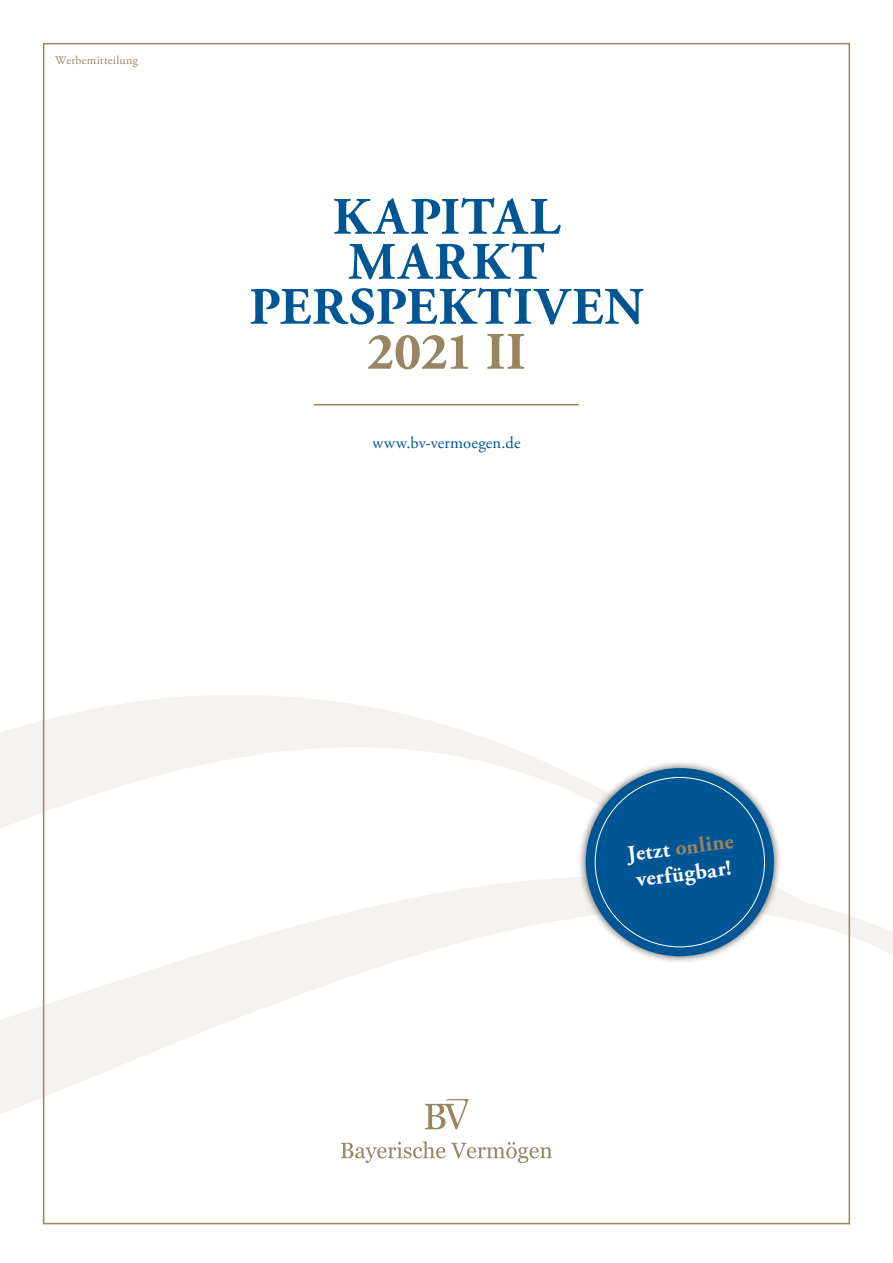
<style>
.page{position:relative;width:893px;height:1263px;background:#fff}
.page>*{position:absolute;margin:0;border:0;box-sizing:border-box;transform-origin:0 0}
.t1{font:700 52.5px/45px "Adobe Garamond Pro";letter-spacing:.035em;color:#005594;text-align:center}
.t2{font:700 52.5px "Adobe Garamond Pro";letter-spacing:-.005em;color:#998562}
.t3{font:700 21.9px/26.4px "Adobe Garamond Pro";color:#fff}
.t4{font:16.5px "Adobe Garamond Pro";letter-spacing:.01em;color:#005594}
.t5{font:12px "Adobe Garamond Pro";letter-spacing:.02em;color:#998562}
.s1{color:#998562}
</style>
<div class="page">
<svg style="left:0;top:693px;width:893px;height:520px"></svg>
<div style="left:577px;top:760px;width:205px;height:204px;background:#231f20;opacity:.75"></div>
<div style="left:586px;top:768px;width:188px;height:188px;background:#005594;border-radius:50%"></div>
<hr style="left:314px;top:404px;width:265px;height:1px;background:#998562">
<svg style="left:341px;top:1141px;width:211px;height:22px"></svg>
<svg style="left:425px;top:1099px;width:44px;height:30px"></svg>
<p class="t5" style="left:55px;top:53px;width:84px">Werbemitteilung</p>
<p class="t1" style="left:249px;top:195px;width:396px">KAPITAL<br>MARKT<br>PERSPEKTIVEN</p>
<p class="t2" style="left:367px;top:321px;width:160px">2021 II</p>
<p class="t4" style="left:372px;top:433px;width:150px">www.bv-vermoegen.de</p>
<p class="t3" style="left:626px;top:841px;width:108px;rotate:-7deg">Jetzt <span class="s1">online </span>verfügbar!</p>
</div>
